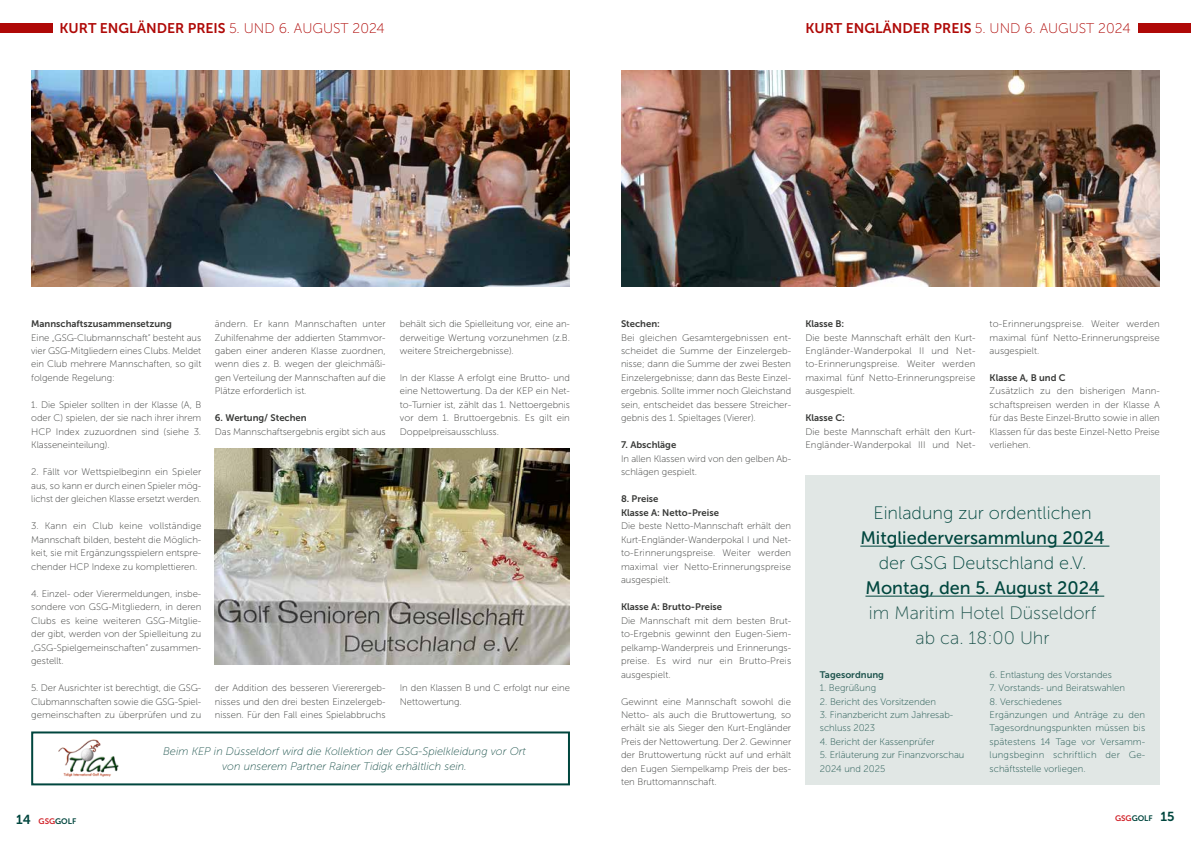
<style>
.page{position:relative;width:1191px;height:842px;background:#fff}
.page>*{position:absolute;margin:0;border:0;box-sizing:border-box;transform-origin:0 0}
.t1{font:18px "Museo Sans 500";color:#00463e}
.t2{font:18px "Museo Sans 100";color:#00463e}
.t3{font:18px/25px "Museo Sans 100";color:#1d534c;text-align:center}
.t4{font:14px "Museo Sans 700";color:#af0907}
.t5{font:italic 11px/15px "Museo Sans 100";color:#1d534c;text-align:center}
.t6{font:9.5px/13.5px "Museo Sans 100";color:#383937;text-align:justify}
.t7{font:9.5px/13.5px "Museo Sans 100";color:#1d534c}
.t8{font:9.5px/13.5px "Museo Sans 700";color:#383937}
.t9{font:9.5px "Museo Sans 700";color:#1d534c}
.t10{font:8px "Museo Sans 700";color:#00463e}
.s1{font-family:"Museo Sans 100"}
.s2{font-size:13px}
.s3{color:#d1232a}
</style>
<div class="page">
<div style="left:1138px;top:23px;width:53px;height:10px;background:#af0907"></div>
<div style="left:0;top:23px;width:52px;height:10px;background:#af0907"></div>
<div style="left:805px;top:475px;width:354px;height:310px;background:#e1e7e5"></div>
<hr style="left:860px;top:546px;width:249px;height:1px;background:#00463e">
<hr style="left:865px;top:596px;width:239px;height:1px;background:#00463e">
<img style="left:31px;top:71px;width:539px;height:216px">
<img style="left:621px;top:71px;width:538px;height:216px">
<img style="left:215px;top:449px;width:355px;height:215px">
<img style="left:58px;top:739px;width:61px;height:38px">
<div style="left:31px;top:731px;width:539px;height:54px;border:2px solid #00463e"></div>
<h2 class="t4" style="left:60px;top:21px;width:327px">KURT ENGLÄNDER PREIS <span class="s1">5. UND 6. AUGUST 2024</span></h2>
<h2 class="t4" style="left:805px;top:21px;width:327px">KURT ENGLÄNDER PREIS <span class="s1">5. UND 6. AUGUST 2024</span></h2>
<p class="t8" style="left:31px;top:317px;width:142px">Mannschaftszusammensetzung</p>
<p class="t6" style="left:31px;top:331px;width:172px">Eine „GSG-Clubmannschaft“ besteht aus vier GSG-Mitgliedern eines Clubs. Meldet ein Club mehrere Mannschaften, so gilt folgende Regelung:</p>
<p class="t6" style="left:31px;top:398px;width:172px">1. Die Spieler sollten in der Klasse (A, B oder C) spielen, der sie nach ihrer ihrem HCP Index zuzuordnen sind (siehe 3.<br>Klasseneinteilung).</p>
<p class="t6" style="left:31px;top:465px;width:172px">2. Fällt vor Wettspielbeginn ein Spieler aus, so kann er durch einen Spieler mög&shy;lichst der gleichen Klasse ersetzt werden.</p>
<p class="t6" style="left:31px;top:519px;width:172px">3. Kann ein Club keine vollständige Mannschaft bilden, besteht die Möglich&shy;keit, sie mit Ergänzungsspielern entspre&shy;chender HCP Indexe zu komplettieren.</p>
<p class="t6" style="left:31px;top:587px;width:172px">4. Einzel- oder Vierermeldungen, insbe&shy;sondere von GSG-Mitgliedern, in deren Clubs es keine weiteren GSG-Mitglie&shy;der gibt, werden von der Spielleitung zu „GSG-Spielgemeinschaften“ zusammen&shy;gestellt.</p>
<p class="t6" style="left:31px;top:681px;width:172px">5. Der Ausrichter ist berechtigt, die GSG-Clubmannschaften sowie die GSG-Spiel&shy;gemeinschaften zu überprüfen und zu</p>
<p class="t6" style="left:215px;top:317px;width:172px">ändern. Er kann Mannschaften unter Zuhilfenahme der addierten Stammvor&shy;gaben einer anderen Klasse zuordnen, wenn dies z. B. wegen der gleichmäßi&shy;gen Verteilung der Mannschaften auf die Plätze erforderlich ist.</p>
<p class="t8" style="left:215px;top:411px;width:93px">6. Wertung/ Stechen</p>
<p class="t6" style="left:215px;top:425px;width:172px">Das Mannschaftsergebnis ergibt sich aus</p>
<p class="t6" style="left:400px;top:317px;width:172px">behält sich die Spielleitung vor, eine an&shy;derweitige Wertung vorzunehmen (z.B. weitere Streichergebnisse).</p>
<p class="t6" style="left:400px;top:371px;width:172px">In der Klasse A erfolgt eine Brutto- und eine Nettowertung. Da der KEP ein Net&shy;to-Turnier ist, zählt das 1. Nettoergebnis vor dem 1. Bruttoergebnis. Es gilt ein Doppelpreisausschluss.</p>
<p class="t6" style="left:215px;top:681px;width:172px">der Addition des besseren Viererergeb&shy;nisses und den drei besten Einzelergeb&shy;nissen. Für den Fall eines Spielabbruchs</p>
<p class="t6" style="left:400px;top:681px;width:172px">In den Klassen B und C erfolgt nur eine<br>Nettowertung.</p>
<p class="t5" style="left:163px;top:743px;width:364px">Beim KEP in Düsseldorf wird die Kollektion der GSG-Spielkleidung vor Ort von unserem Partner Rainer Tidigk erhältlich sein.</p>
<p class="t8" style="left:621px;top:317px;width:40px">Stechen:</p>
<p class="t6" style="left:621px;top:331px;width:172px">Bei gleichen Gesamtergebnissen ent&shy;scheidet die Summe der Einzelergeb&shy;nisse; dann die Summe der zwei Besten Einzelergebnisse; dann das Beste Einzel&shy;ergebnis. Sollte immer noch Gleichstand sein, entscheidet das bessere Streicher&shy;gebnis des 1. Spieltages (Vierer).</p>
<p class="t8" style="left:621px;top:438px;width:57px">7. Abschläge</p>
<p class="t6" style="left:621px;top:452px;width:172px">In allen Klassen wird von den gelben Ab&shy;schlägen gespielt.</p>
<p class="t8" style="left:621px;top:492px;width:99px">8. Preise<br>Klasse A: Netto-Preise</p>
<p class="t6" style="left:621px;top:519px;width:172px">Die beste Netto-Mannschaft erhält den Kurt-Engländer-Wanderpokal I und Net&shy;to-Erinnerungspreise. Weiter werden maximal vier Netto-Erinnerungspreise ausgespielt.</p>
<p class="t8" style="left:621px;top:600px;width:103px">Klasse A: Brutto-Preise</p>
<p class="t6" style="left:621px;top:614px;width:172px">Die Mannschaft mit dem besten Brut&shy;to-Ergebnis gewinnt den Eugen-Siem&shy;pelkamp-Wanderpreis und Erinnerungs&shy;preise. Es wird nur ein Brutto-Preis ausgespielt.</p>
<p class="t6" style="left:621px;top:695px;width:172px">Gewinnt eine Mannschaft sowohl die Netto- als auch die Bruttowertung, so erhält sie als Sieger den Kurt-Engländer Preis der Nettowertung. Der 2. Gewinner der Bruttowertung rückt auf und erhält den Eugen Siempelkamp Preis der bes&shy;ten Bruttomannschaft.</p>
<p class="t8" style="left:805px;top:317px;width:40px">Klasse B:</p>
<p class="t6" style="left:805px;top:331px;width:172px">Die beste Mannschaft erhält den Kurt-Engländer-Wanderpokal II und Net&shy;to-Erinnerungspreise. Weiter werden maximal fünf Netto-Erinnerungspreise ausgespielt.</p>
<p class="t8" style="left:805px;top:411px;width:41px">Klasse C:</p>
<p class="t6" style="left:805px;top:425px;width:172px">Die beste Mannschaft erhält den Kurt-<br>Engländer-Wanderpokal III und Net-</p>
<p class="t6" style="left:989px;top:317px;width:172px">to-Erinnerungspreise. Weiter werden maximal fünf Netto-Erinnerungspreise ausgespielt.</p>
<p class="t8" style="left:989px;top:371px;width:77px">Klasse A, B und C</p>
<p class="t6" style="left:989px;top:384px;width:172px">Zusätzlich zu den bisherigen Mann&shy;schaftspreisen werden in der Klasse A für das Beste Einzel-Brutto sowie in allen Klassen für das beste Einzel-Netto Preise verliehen.</p>
<h1 class="t2" style="left:873px;top:504px;width:220px">Einladung zur ordentlichen</h1>
<h1 class="t1" style="left:860px;top:528px;width:246px">Mitgliederversammlung 2024</h1>
<h1 class="t2" style="left:878px;top:554px;width:209px">der GSG Deutschland e.V.</h1>
<h1 class="t1" style="left:865px;top:578px;width:236px">Montag, den 5. August 2024</h1>
<h1 class="t3" style="left:869px;top:601px;width:229px">im Maritim Hotel Düsseldorf ab ca. 18:00 Uhr</h1>
<p class="t9" style="left:820px;top:669px;width:66px">Tagesordnung</p>
<p class="t7" style="left:820px;top:681px;width:58px">1. Begrüßung</p>
<p class="t7" style="left:820px;top:695px;width:118px">2. Bericht des Vorsitzenden</p>
<p class="t7" style="left:820px;top:708px;width:135px">3. Finanzbericht zum Jahresab&shy;schluss 2023</p>
<p class="t7" style="left:820px;top:735px;width:116px">4. Bericht der Kassenprüfer</p>
<p class="t7" style="left:820px;top:748px;width:146px">5. Erläuterung zur Finanzvorschau<br>2024 und 2025</p>
<p class="t7" style="left:989px;top:668px;width:124px">6. Entlastung des Vorstandes</p>
<p class="t7" style="left:989px;top:681px;width:137px">7. Vorstands- und Beiratswahlen</p>
<p class="t7" style="left:989px;top:695px;width:157px">8. Verschiedenes<br>Ergänzungen und Anträge zu den<br>Tagesordnungspunkten müssen bis spätestens 14 Tage vor Versamm&shy;lungsbeginn schriftlich der Ge&shy;schäftsstelle vorliegen.</p>
<p class="t10" style="left:16px;top:817px;width:62px"><span class="s2">14</span> <span class="s3">GSG</span>GOLF</p>
<p class="t10" style="left:1115px;top:813px;width:61px"><span class="s3">GSG</span>GOLF <span class="s2">15</span></p>
</div>
